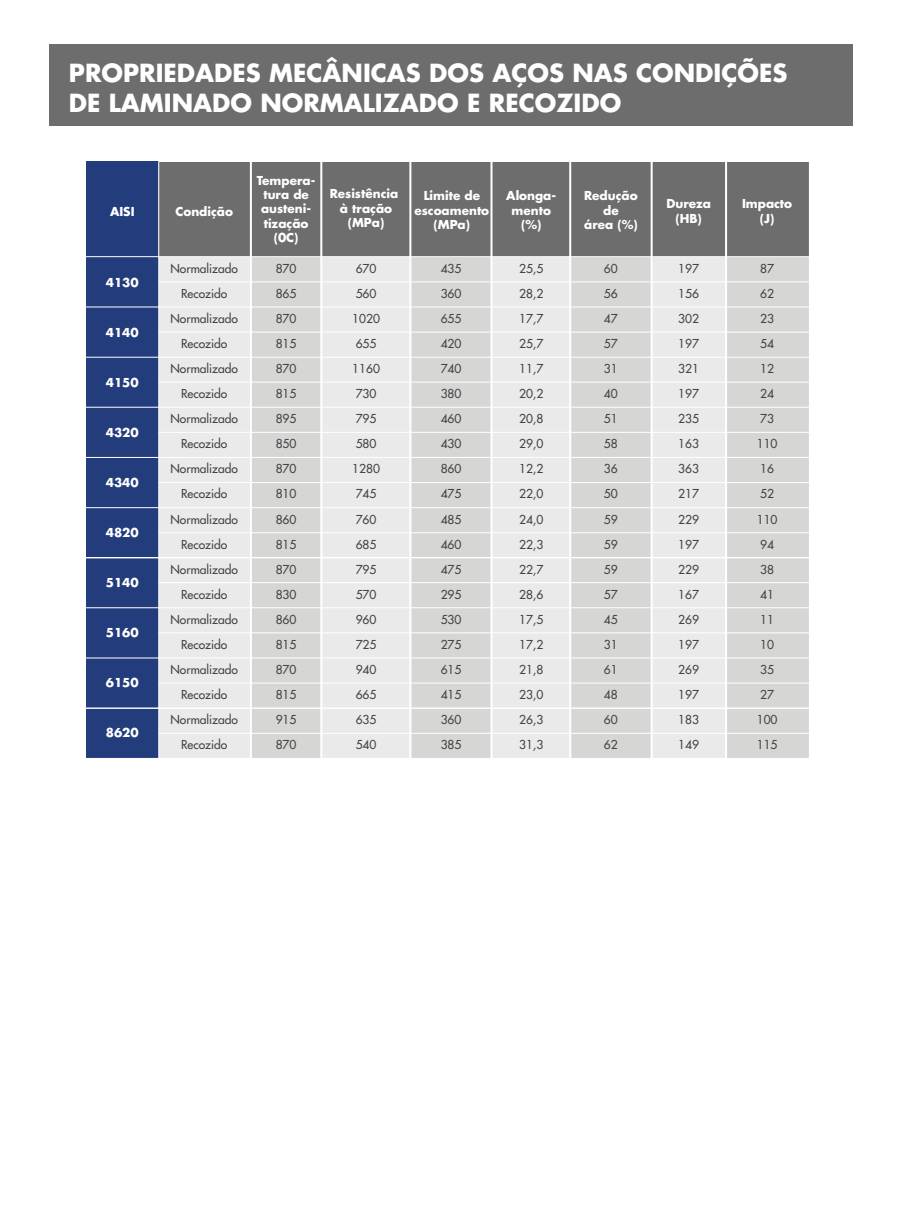
<style>
.page{position:relative;width:908px;height:1210px;background:#fff}
.page>*{position:absolute;margin:0;border:0;box-sizing:border-box;transform-origin:0 0}
.t1{font:700 24.2px/30px "Futura Std";color:#fff}
.t2{font:500 12px/25px "Futura Std";color:#434444;text-align:justify}
.t3{font:700 12px/14.4px "Futura Std";color:#fff;text-align:center}
</style>
<div class="page">
<div style="left:49px;top:44px;width:803px;height:82px;background:#6d6d6d"></div>
<div style="left:159px;top:194px;width:650px;height:565px;background:#eaeaea"></div>
<div style="left:251px;top:193px;width:70px;height:566px;background:#d6d6d5"></div>
<div style="left:410px;top:193px;width:81px;height:566px;background:#d6d6d5"></div>
<div style="left:570px;top:193px;width:81px;height:566px;background:#d6d6d5"></div>
<div style="left:725px;top:193px;width:84px;height:566px;background:#d6d6d5"></div>
<div style="left:86px;top:161px;width:73px;height:598px;background:#233c7c"></div>
<div style="left:159px;top:162px;width:650px;height:95px;background:#6d6d6d"></div>
<hr style="left:158px;top:161px;width:1px;height:598px;background:#fff">
<hr style="left:86px;top:256px;width:723px;height:1px;background:#fff">
<hr style="left:86px;top:357px;width:723px;height:1px;background:#fff">
<hr style="left:159px;top:332px;width:650px;height:1px;background:#fff">
<hr style="left:86px;top:306px;width:723px;height:1px;background:#fff">
<hr style="left:159px;top:281px;width:650px;height:1px;background:#fff">
<hr style="left:159px;top:382px;width:650px;height:1px;background:#fff">
<hr style="left:86px;top:407px;width:723px;height:1px;background:#fff">
<hr style="left:86px;top:457px;width:723px;height:1px;background:#fff">
<hr style="left:159px;top:432px;width:650px;height:1px;background:#fff">
<hr style="left:159px;top:482px;width:650px;height:1px;background:#fff">
<hr style="left:86px;top:507px;width:723px;height:1px;background:#fff">
<hr style="left:159px;top:532px;width:650px;height:1px;background:#fff">
<hr style="left:86px;top:557px;width:723px;height:1px;background:#fff">
<hr style="left:159px;top:582px;width:650px;height:1px;background:#fff">
<hr style="left:86px;top:607px;width:723px;height:1px;background:#fff">
<hr style="left:159px;top:632px;width:650px;height:1px;background:#fff">
<hr style="left:86px;top:657px;width:723px;height:1px;background:#fff">
<hr style="left:159px;top:683px;width:650px;height:1px;background:#fff">
<hr style="left:86px;top:708px;width:723px;height:1px;background:#fff">
<hr style="left:159px;top:733px;width:650px;height:1px;background:#fff">
<hr style="left:86px;top:758px;width:723px;height:1px;background:#fff">
<hr style="left:320px;top:160px;width:2px;height:599px;background:#fff">
<hr style="left:250px;top:160px;width:2px;height:599px;background:#fff">
<hr style="left:409px;top:160px;width:2px;height:599px;background:#fff">
<hr style="left:490px;top:160px;width:2px;height:599px;background:#fff">
<hr style="left:569px;top:160px;width:2px;height:599px;background:#fff">
<hr style="left:650px;top:160px;width:2px;height:599px;background:#fff">
<hr style="left:724px;top:160px;width:2px;height:599px;background:#fff">
<hr style="left:808px;top:160px;width:2px;height:599px;background:#fff">
<h1 class="t1" style="left:69px;top:57px;width:719px">PROPRIEDADES MECÂNICAS DOS AÇOS NAS CONDIÇÕES<br>DE LAMINADO NORMALIZADO E RECOZIDO</h1>
<p class="t3" style="left:110px;top:204px;width:26px">AISI</p>
<p class="t3" style="left:106px;top:275px;width:34px">4130</p>
<p class="t3" style="left:106px;top:325px;width:34px">4140</p>
<p class="t3" style="left:106px;top:375px;width:34px">4150</p>
<p class="t3" style="left:106px;top:425px;width:34px">4320</p>
<p class="t3" style="left:106px;top:475px;width:34px">4340</p>
<p class="t3" style="left:106px;top:525px;width:34px">4820</p>
<p class="t3" style="left:106px;top:575px;width:34px">5140</p>
<p class="t3" style="left:106px;top:625px;width:34px">5160</p>
<p class="t3" style="left:106px;top:675px;width:34px">6150</p>
<p class="t3" style="left:106px;top:725px;width:34px">8620</p>
<p class="t3" style="left:175px;top:204px;width:59px">Condição</p>
<p class="t3" style="left:257px;top:173px;width:60px">Tempera&shy;tura de austeni&shy;tização (0C)</p>
<p class="t3" style="left:329px;top:186px;width:70px">Resistência à tração (MPa)</p>
<p class="t2" style="left:170px;top:256px;width:69px;text-align:center">Normalizado<br>Recozido<br>Normalizado<br>Recozido<br>Normalizado<br>Recozido<br>Normalizado<br>Recozido<br>Normalizado<br>Recozido<br>Normalizado<br>Recozido<br>Normalizado<br>Recozido<br>Normalizado<br>Recozido<br>Normalizado<br>Recozido<br>Normalizado<br>Recozido</p>
<p class="t2" style="left:275px;top:256px;width:22px">870<br>865<br>870<br>815<br>870<br>815<br>895<br>850<br>870<br>810<br>860<br>815<br>870<br>830<br>860<br>815<br>870<br>815<br>915<br>870</p>
<p class="t2" style="left:352px;top:256px;width:29px;text-align:left">670<br>560<br>1020<br>655<br>1160<br>730<br>795<br>580<br>1280<br>745<br>760<br>685<br>795<br>570<br>960<br>725<br>940<br>665<br>635<br>540</p>
<p class="t3" style="left:414px;top:188px;width:76px">Limite de escoamento (MPa)</p>
<p class="t2" style="left:440px;top:256px;width:22px">435<br>360<br>655<br>420<br>740<br>380<br>460<br>430<br>860<br>475<br>485<br>460<br>475<br>295<br>530<br>275<br>615<br>415<br>360<br>385</p>
<p class="t3" style="left:506px;top:188px;width:51px">Alonga&shy;mento (%)</p>
<p class="t2" style="left:519px;top:256px;width:26px">25,5<br>28,2<br>17,7<br>25,7<br>11,7<br>20,2<br>20,8<br>29,0<br>12,2<br>22,0<br>24,0<br>22,3<br>22,7<br>28,6<br>17,5<br>17,2<br>21,8<br>23,0<br>26,3<br>31,3</p>
<p class="t3" style="left:584px;top:188px;width:55px">Redução de<br>área (%)</p>
<p class="t2" style="left:603px;top:256px;width:15px">60<br>56<br>47<br>57<br>31<br>40<br>51<br>58<br>36<br>50<br>59<br>59<br>59<br>57<br>45<br>31<br>61<br>48<br>60<br>62</p>
<p class="t3" style="left:666px;top:196px;width:46px">Dureza (HB)</p>
<p class="t2" style="left:678px;top:256px;width:22px">197<br>156<br>302<br>197<br>321<br>197<br>235<br>163<br>363<br>217<br>229<br>197<br>229<br>167<br>269<br>197<br>269<br>197<br>183<br>149</p>
<p class="t3" style="left:741px;top:196px;width:52px">Impacto (J)</p>
<p class="t2" style="left:756px;top:256px;width:22px;text-align:left">87<br>62<br>23<br>54<br>12<br>24<br>73<br>110<br>16<br>52<br>110<br>94<br>38<br>41<br>11<br>10<br>35<br>27<br>100<br>115</p>
</div>
